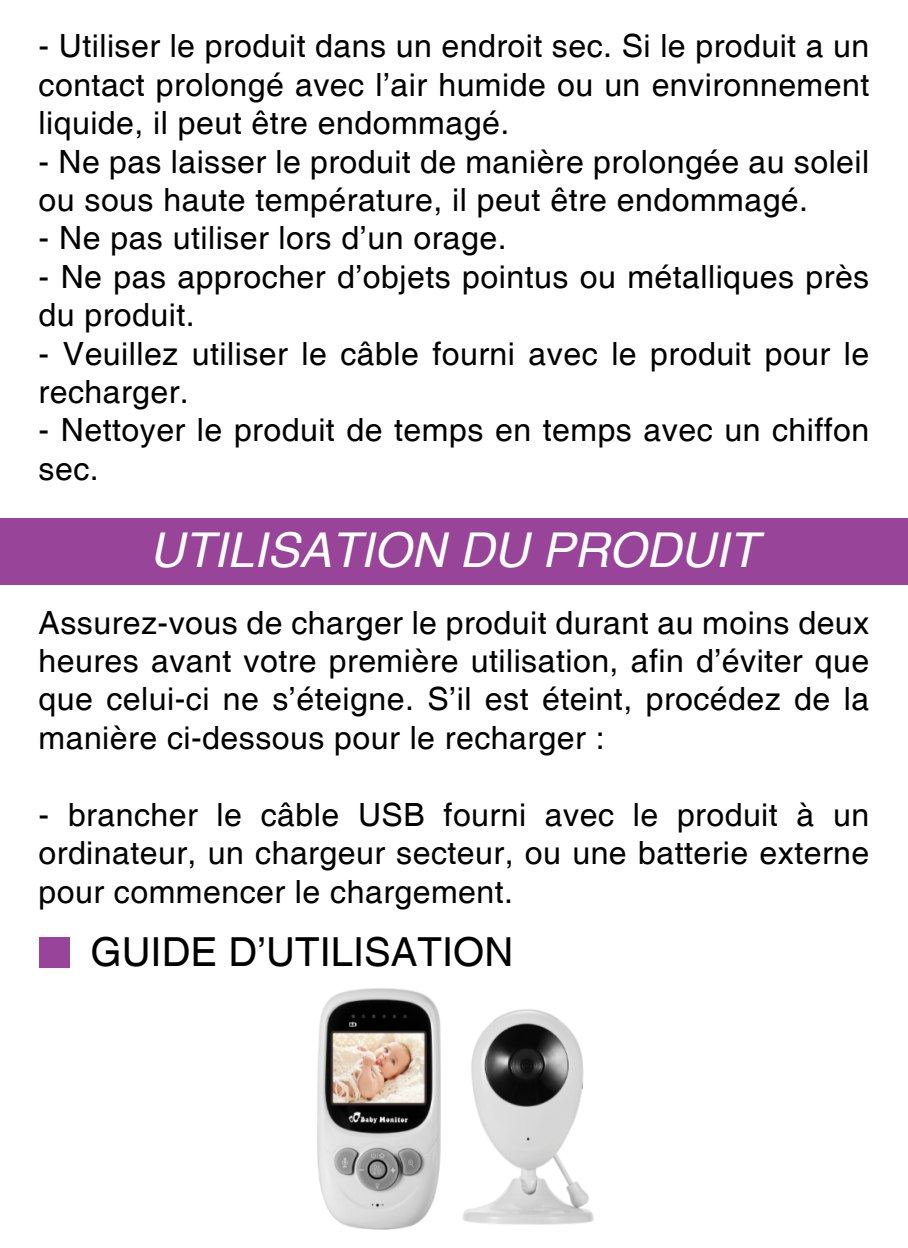
<style>
.page{position:relative;width:908px;height:1248px;background:#fff}
.page>*{position:absolute;margin:0;border:0;box-sizing:border-box;transform-origin:0 0}
.t1{font:italic 48px "Helvetica";color:#fff}
.t2{font:40px "Helvetica";color:#000}
.t3{font:32px/38.4px "Helvetica";letter-spacing:.015em;color:#000}
</style>
<div class="page">
<div style="left:0;top:518px;width:907px;height:66px;background:#974499"></div>
<div style="left:39px;top:937px;width:31px;height:31px;background:#974499"></div>
<img style="left:317px;top:988px;width:277px;height:242px">
<p class="t3" style="left:39px;top:28px;width:831px;text-align:justify">- Utiliser le produit dans un endroit sec. Si le produit a un contact prolongé avec l’air humide ou un environnement liquide, il peut être endommagé.</p>
<p class="t3" style="left:39px;top:143px;width:831px">- Ne pas laisser le produit de manière prolongée au soleil ou sous haute température, il peut être endommagé.</p>
<p class="t3" style="left:39px;top:220px;width:469px">- Ne pas utiliser lors d’un orage.</p>
<p class="t3" style="left:39px;top:258px;width:831px">- Ne pas approcher d’objets pointus ou métalliques près du produit.</p>
<p class="t3" style="left:39px;top:335px;width:831px">- Veuillez utiliser le câble fourni avec le produit pour le recharger.</p>
<p class="t3" style="left:39px;top:412px;width:831px">- Nettoyer le produit de temps en temps avec un chiffon sec.</p>
<h1 class="t1" style="left:150px;top:522px;width:610px">UTILISATION DU PRODUIT</h1>
<p class="t3" style="left:39px;top:604px;width:831px;text-align:justify">Assurez-vous de charger le produit durant au moins deux heures avant votre première utilisation, afin d’éviter que que celui-ci ne s’éteigne. S’il est éteint, procédez de la manière ci-dessous pour le recharger :</p>
<p class="t3" style="left:39px;top:796px;width:831px;text-align:justify">- brancher le câble USB fourni avec le produit à un ordinateur, un chargeur secteur, ou une batterie externe pour commencer le chargement.</p>
<p class="t2" style="left:90px;top:929px;width:424px">GUIDE D’UTILISATION</p>
</div>
